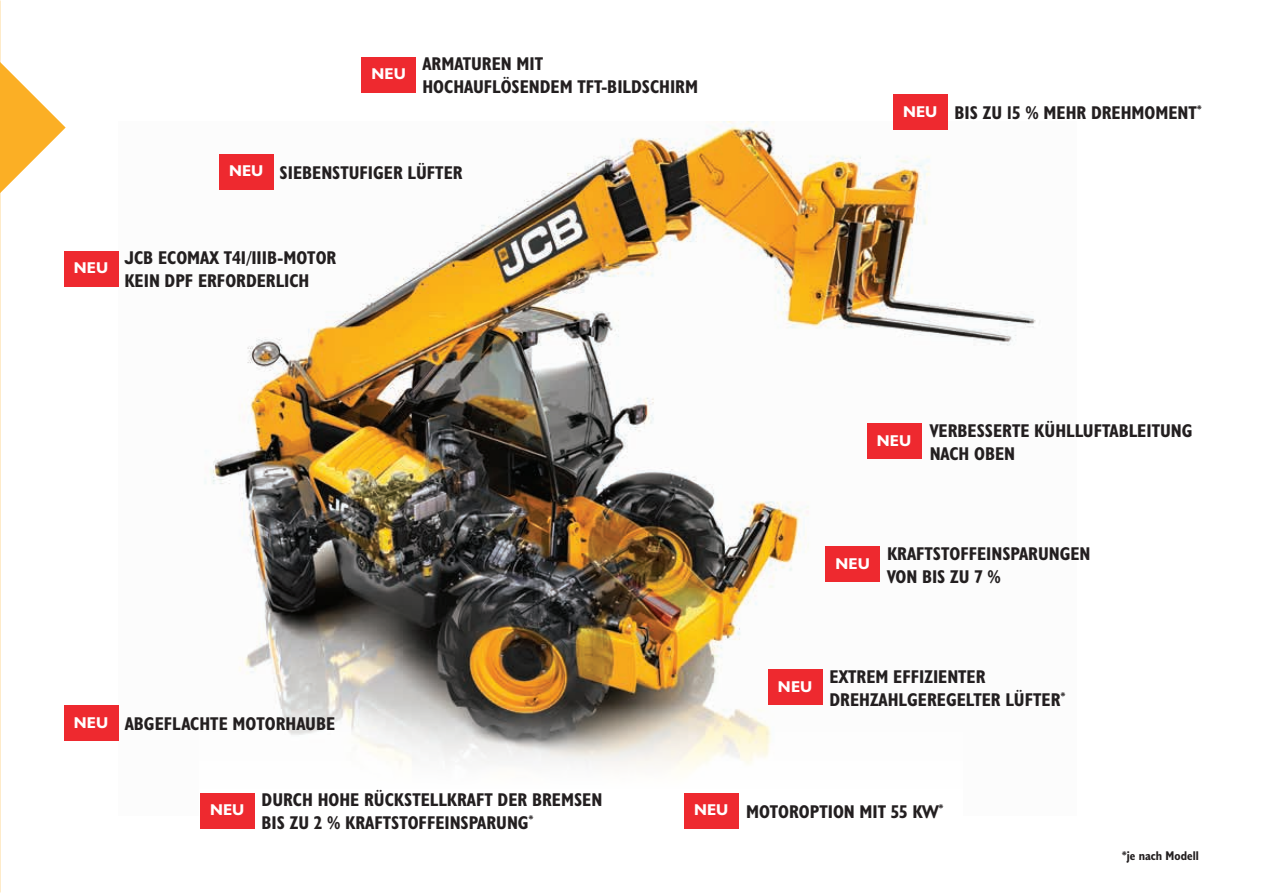
<style>
.page{position:relative;width:1263px;height:893px;background:#fff}
.page>*{position:absolute;margin:0;border:0;box-sizing:border-box;transform-origin:0 0}
.t1{font:700 condensed 18.6px/23px "JCB Euro";color:#231f20}
.t2{font:15.75px "JCB Bold";letter-spacing:.01em;color:#fff}
.t3{font:700 condensed 12.75px "JCB Euro";color:#231f20}
.t4{font:700 condensed 11.25px "JCB Euro";color:#231f20}
.s1{font-family:"JCB Bold";font-weight:400;font-stretch:normal;font-size:15.75px;color:#fff}
.s2{font-size:11.25px}
</style>
<div class="page">
<svg style="left:0;top:62px;width:66px;height:131px"></svg>
<img style="left:118px;top:121px;width:918px;height:620px">
<svg style="left:199px;top:690px;width:763px;height:139px"></svg>
<div style="left:219px;top:154px;width:54px;height:36px;background:#ee292f"></div>
<div style="left:825px;top:546px;width:55px;height:36px;background:#ee292f"></div>
<div style="left:893px;top:94px;width:54px;height:36px;background:#ee292f"></div>
<div style="left:867px;top:423px;width:54px;height:36px;background:#ee292f"></div>
<div style="left:361px;top:57px;width:55px;height:36px;background:#ee292f"></div>
<div style="left:64px;top:705px;width:54px;height:36px;background:#ee292f"></div>
<div style="left:684px;top:793px;width:54px;height:35px;background:#ee292f"></div>
<div style="left:200px;top:793px;width:54px;height:35px;background:#ee292f"></div>
<div style="left:768px;top:670px;width:54px;height:35px;background:#ee292f"></div>
<div style="left:64px;top:251px;width:54px;height:36px;background:#ee292f"></div>
<p class="t2" style="left:371px;top:64px;width:36px">NEU</p>
<p class="t1" style="left:422px;top:52px;width:277px">ARMATUREN MIT<br>HOCHAUFLÖSENDEM TFT-BILDSCHIRM</p>
<p class="t1" style="left:229px;top:160px;width:235px"><span class="s1">NEU</span> SIEBENSTUFIGER LÜFTER</p>
<p class="t2" style="left:74px;top:258px;width:36px">NEU</p>
<p class="t1" style="left:124px;top:246px;width:213px">JCB ECOMAX T4I/IIIB-MOTOR<br>KEIN DPF ERFORDERLICH</p>
<p class="t1" style="left:74px;top:712px;width:263px"><span class="s1">NEU</span> ABGEFLACHTE MOTORHAUBE</p>
<p class="t2" style="left:903px;top:101px;width:36px">NEU</p>
<p class="t4" style="left:1197px;top:102px;width:7px">*</p>
<p class="t1" style="left:955px;top:101px;width:244px">BIS ZU 15 % MEHR DREHMOMENT</p>
<p class="t2" style="left:877px;top:431px;width:36px">NEU</p>
<p class="t1" style="left:930px;top:419px;width:264px">VERBESSERTE KÜHLLUFTABLEITUNG<br>NACH OBEN</p>
<p class="t2" style="left:835px;top:554px;width:36px">NEU</p>
<p class="t1" style="left:887px;top:542px;width:205px">KRAFTSTOFFEINSPARUNGEN<br>VON BIS ZU 7 %</p>
<p class="t2" style="left:778px;top:677px;width:36px">NEU</p>
<p class="t1" style="left:829px;top:665px;width:238px">EXTREM EFFIZIENTER<br>DREHZAHLGEREGELTER LÜFTER<sup>*</sup></p>
<p class="t2" style="left:210px;top:800px;width:36px">NEU</p>
<p class="t1" style="left:262px;top:788px;width:68px">DURCH HOHE</p>
<p class="t1" style="left:364px;top:788px;width:103px">RÜC KSTE LLKRAFT</p>
<p class="t1" style="left:498px;top:788px;width:46px">DER BREM</p>
<p class="t1" style="left:574px;top:788px;width:19px">SEN</p>
<p class="t1" style="left:262px;top:810px;width:274px">BIS ZU 2 % KRAFTSTOFFEINSPARUNG<sup>*</sup></p>
<p class="t1" style="left:694px;top:799px;width:251px"><span class="s1">NEU</span> MOTOROPTION MIT 55 KW<sup>*</sup></p>
<p class="t3" style="left:1122px;top:848px;width:79px"><span class="s2">*</span>JE NACH MODELL</p>
</div>
